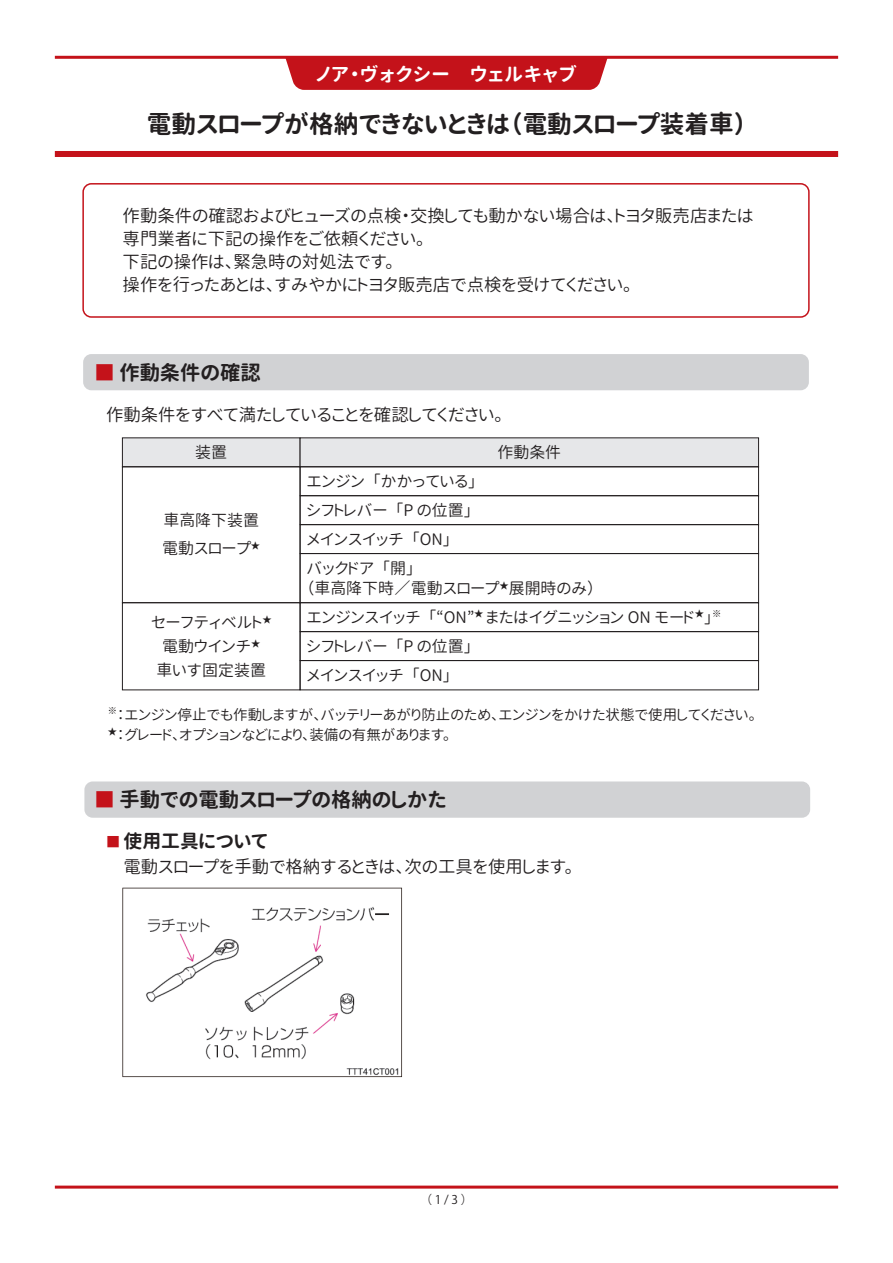
<style>
.page{position:relative;width:893px;height:1263px;background:#fff}
.page>*{position:absolute;margin:0;border:0;box-sizing:border-box;transform-origin:0 0}
.t1{font:24.6px "Gen Jyuu Gothic P Bold";color:#231f20}
.t2{font:20.25px "Gen Jyuu Gothic P Bold";color:#231f20}
.t3{font:18.9px "Gen Jyuu Gothic P Bold";letter-spacing:.05em;color:#fff}
.t4{font:18.9px "Gen Jyuu Gothic P Bold";color:#231f20}
.t5{font:17.4px/23.1px "Gen Jyuu Gothic P Normal";color:#231f20}
.t6{font:15.9px/24px "Gen Jyuu Gothic P Normal";color:#231f20}
.t7{font:14.55px "Gen Jyuu Gothic P Normal";color:#231f20}
.t8{font:12px "Koz Go Pr 6 N";color:#231f20}
.s1{color:#c4121a}
.s2{font-family:"Koz Go Pr 6 N";font-size:14.1px;color:#c4121a}
</style>
<div class="page">
<div style="left:55px;top:151px;width:783px;height:6px;background:#c4121a"></div>
<svg style="left:285px;top:59px;width:323px;height:31px;background:#c61b23"></svg>
<hr style="left:55px;top:56px;width:783px;height:3px;background:#c4121a">
<div style="left:84px;top:781px;width:726px;height:37px;background:#d1d2d4;border-radius:8px"></div>
<svg style="left:122px;top:888px;width:280px;height:189px"></svg>
<hr style="left:55px;top:1185px;width:783px;height:3px;background:#c4121a">
<div style="left:82px;top:183px;width:728px;height:135px;border:2px solid #c4121a;border-radius:8px"></div>
<div style="left:83px;top:354px;width:726px;height:36px;background:#d1d2d4;border-radius:8px"></div>
<div style="left:122px;top:437px;width:178px;height:30px;background:#e6e7e9"></div>
<div style="left:300px;top:437px;width:459px;height:30px;background:#e6e7e9"></div>
<svg style="left:122px;top:466px;width:637px;height:225px"></svg>
<div style="left:300px;top:660px;width:459px;height:30px;border:1px solid #231f20"></div>
<p class="t3" style="left:316px;top:60px;width:262px">ノア・ヴォクシー　ウェルキャブ</p>
<h1 class="t1" style="left:147px;top:106px;width:601px">電動スロープが格納できないときは（電動スロープ装着車）</h1>
<p class="t5" style="left:123px;top:203px;width:633px">作動条件の確認およびヒューズの点検・交換しても動かない場合は、トヨタ販売店または専門業者に下記の操作をご依頼ください。<br>下記の操作は、緊急時の対処法です。<br>操作を行ったあとは、すみやかにトヨタ販売店で点検を受けてください。</p>
<p class="t2" style="left:95px;top:358px;width:168px"><span class="s1">■</span> 作動条件の確認</p>
<p class="t5" style="left:106px;top:403px;width:399px">作動条件をすべて満たしていることを確認してください。</p>
<p class="t6" style="left:195px;top:440px;width:33px">装置</p>
<p class="t6" style="left:497px;top:440px;width:65px">作動条件</p>
<p class="t6" style="left:306px;top:469px;width:171px">エンジン「かかっている」</p>
<p class="t6" style="left:162px;top:506px;width:99px;line-height:27.9px">車高降下装置電動スロープ<sup>★</sup></p>
<p class="t6" style="left:306px;top:498px;width:167px">シフトレバー「P の位置」</p>
<p class="t6" style="left:306px;top:527px;width:146px">メインスイッチ「ON」</p>
<p class="t6" style="left:151px;top:610px;width:122px;text-align:center">セーフティベルト<sup>★</sup>電動ウインチ<sup>★<br></sup>車いす固定装置</p>
<p class="t6" style="left:306px;top:557px;width:290px;line-height:20.2px">バックドア「開」<br>（車高降下時／電動スロープ<sup>★</sup>展開時のみ）</p>
<p class="t6" style="left:306px;top:605px;width:416px">エンジンスイッチ「“ON”<sup>★</sup> またはイグニッション ON モード<sup>★</sup>」<sup>※</sup></p>
<p class="t6" style="left:306px;top:633px;width:167px">シフトレバー「P の位置」</p>
<p class="t6" style="left:306px;top:662px;width:146px">メインスイッチ「ON」</p>
<p class="t7" style="left:108px;top:704px;width:649px"><sup>※</sup>：エンジン停止でも作動しますが、バッテリーあがり防止のため、エンジンをかけた状態で使用してください。</p>
<p class="t7" style="left:108px;top:724px;width:344px"><sup>★</sup>：グレード、オプションなどにより、装備の有無があります。</p>
<p class="t2" style="left:95px;top:785px;width:354px"><span class="s1">■</span> 手動での電動スロープの格納のしかた</p>
<p class="t4" style="left:106px;top:827px;width:164px"><span class="s2">■</span> 使用工具について</p>
<p class="t5" style="left:123px;top:854px;width:452px">電動スロープを手動で格納するときは、次の工具を使用します。</p>
<p class="t8" style="left:420px;top:1192px;width:54px">（ 1 / 3 ）</p>
</div>
